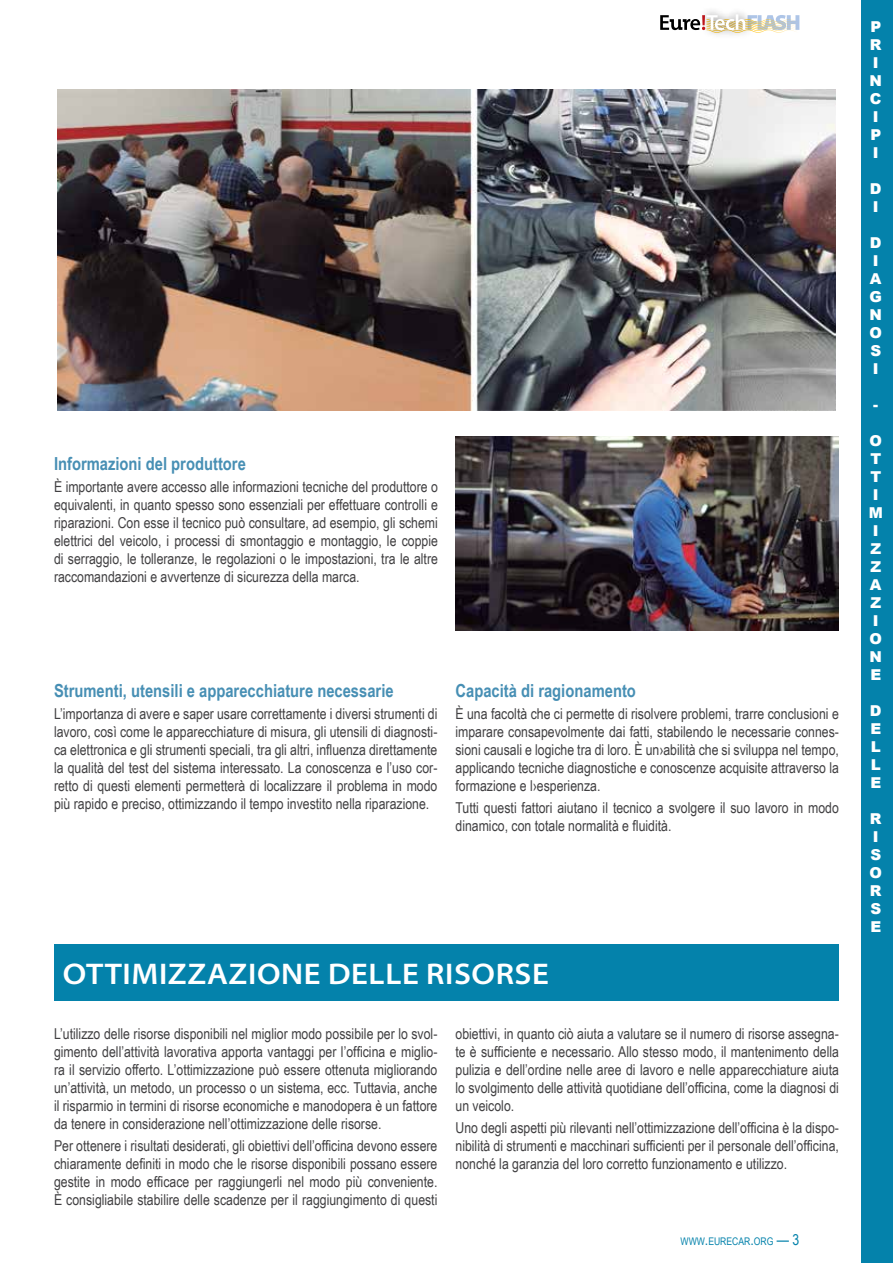
<style>
.page{position:relative;width:893px;height:1263px;background:#fff}
.page>*{position:absolute;margin:0;border:0;box-sizing:border-box;transform-origin:0 0}
.t1{font:600 semi-expanded 30px "Myriad Pro";letter-spacing:.02em;color:#fff}
.t2{font:700 18px "Arial Narrow";color:#478fb4}
.t3{font:15px/18px "Arial Narrow";color:#414042;text-align:justify}
.t4{font:900 15px/18px "Arial";color:#fff}
.t5{font:10.5px "Arial Narrow";color:#0482ab}
.s1{font-size:15px}
</style>
<div class="page">
<svg style="left:660px;top:14px;width:139px;height:19px"></svg>
<div style="left:862px;top:0;width:31px;height:1263px;background:#0482ab"></div>
<img style="left:57px;top:89px;width:779px;height:321px">
<img style="left:455px;top:437px;width:384px;height:193px">
<div style="left:54px;top:944px;width:785px;height:56px;background:#0482ab"></div>
<p class="t2" style="left:54px;top:450px;width:193px">Informazioni del produttore</p>
<p class="t3" style="left:54px;top:477px;width:385px">È importante avere accesso alle informazioni tecniche del produttore o equivalenti, in quanto spesso sono essenziali per effettuare controlli e riparazioni. Con esse il tecnico può consultare, ad esempio, gli schemi elettrici del veicolo, i processi di smontaggio e montaggio, le coppie di serraggio, le tolleranze, le regolazioni o le impostazioni, tra le altre raccomandazioni e avvertenze di sicurezza della marca.</p>
<p class="t2" style="left:54px;top:677px;width:341px">Strumenti, utensili e apparecchiature necessarie</p>
<p class="t3" style="left:54px;top:704px;width:385px">L’importanza di avere e saper usare correttamente i diversi strumenti di lavoro, così come le apparecchiature di misura, gli utensili di diagnosti&shy;ca elettronica e gli strumenti speciali, tra gli altri, influenza direttamente la qualità del test del sistema interessato. La conoscenza e l’uso cor&shy;retto di questi elementi permetterà di localizzare il problema in modo più rapido e preciso, ottimizzando il tempo investito nella riparazione.</p>
<p class="t2" style="left:455px;top:677px;width:182px">Capacità di ragionamento</p>
<p class="t3" style="left:455px;top:704px;width:385px">È una facoltà che ci permette di risolvere problemi, trarre conclusioni e imparare consapevolmente dai fatti, stabilendo le necessarie connes&shy;sioni causali e logiche tra di loro. È un›abilità che si sviluppa nel tempo, applicando tecniche diagnostiche e conoscenze acquisite attraverso la formazione e l›esperienza.</p>
<p class="t3" style="left:455px;top:798px;width:385px">Tutti questi fattori aiutano il tecnico a svolgere il suo lavoro in modo dinamico, con totale normalità e fluidità.</p>
<h1 class="t1" style="left:63px;top:957px;width:488px">OTTIMIZZAZIONE DELLE RISORSE</h1>
<p class="t3" style="left:54px;top:1024px;width:385px">L’utilizzo delle risorse disponibili nel miglior modo possibile per lo svol&shy;gimento dell’attività lavorativa apporta vantaggi per l’officina e miglio&shy;ra il servizio offerto. L’ottimizzazione può essere ottenuta migliorando un’attività, un metodo, un processo o un sistema, ecc. Tuttavia, anche il risparmio in termini di risorse economiche e manodopera è un fattore da tenere in considerazione nell’ottimizzazione delle risorse.</p>
<p class="t3" style="left:54px;top:1136px;width:385px">Per ottenere i risultati desiderati, gli obiettivi dell’officina devono essere chiaramente definiti in modo che le risorse disponibili possano essere gestite in modo efficace per raggiungerli nel modo più conveniente.<br>È consigliabile stabilire delle scadenze per il raggiungimento di questi</p>
<p class="t3" style="left:455px;top:1024px;width:385px">obiettivi, in quanto ciò aiuta a valutare se il numero di risorse assegna&shy;te è sufficiente e necessario. Allo stesso modo, il mantenimento della pulizia e dell’ordine nelle aree di lavoro e nelle apparecchiature aiuta lo svolgimento delle attività quotidiane dell’officina, come la diagnosi di un veicolo.</p>
<p class="t3" style="left:455px;top:1118px;width:385px">Uno degli aspetti più rilevanti nell’ottimizzazione dell’officina è la dispo&shy;nibilità di strumenti e macchinari sufficienti per il personale dell’officina, nonché la garanzia del loro corretto funzionamento e utilizzo.</p>
<p class="t5" style="left:680px;top:1233px;width:120px">WWW<span class="s1">.</span>EURECAR<span class="s1">.</span>ORG <span class="s1">— 3</span></p>
<p class="t4" style="left:869px;top:17px;width:14px">P<br>R<br>I<br>N<br>C<br>I<br>P<br>I</p>
<p class="t4" style="left:870px;top:179px;width:13px">D<br>I</p>
<p class="t4" style="left:869px;top:233px;width:14px">D<br>I<br>A<br>G<br>N<br>O<br>S<br>I</p>
<p class="t4" style="left:873px;top:395px;width:6px">-</p>
<p class="t4" style="left:869px;top:431px;width:16px">O<br>T<br>T<br>I<br>M<br>I<br>Z<br>Z<br>A<br>Z<br>I<br>O<br>N<br>E</p>
<p class="t4" style="left:870px;top:701px;width:13px;text-align:justify">D E L L E</p>
<p class="t4" style="left:869px;top:809px;width:14px">R<br>I<br>S<br>O<br>R<br>S<br>E</p>
</div>
